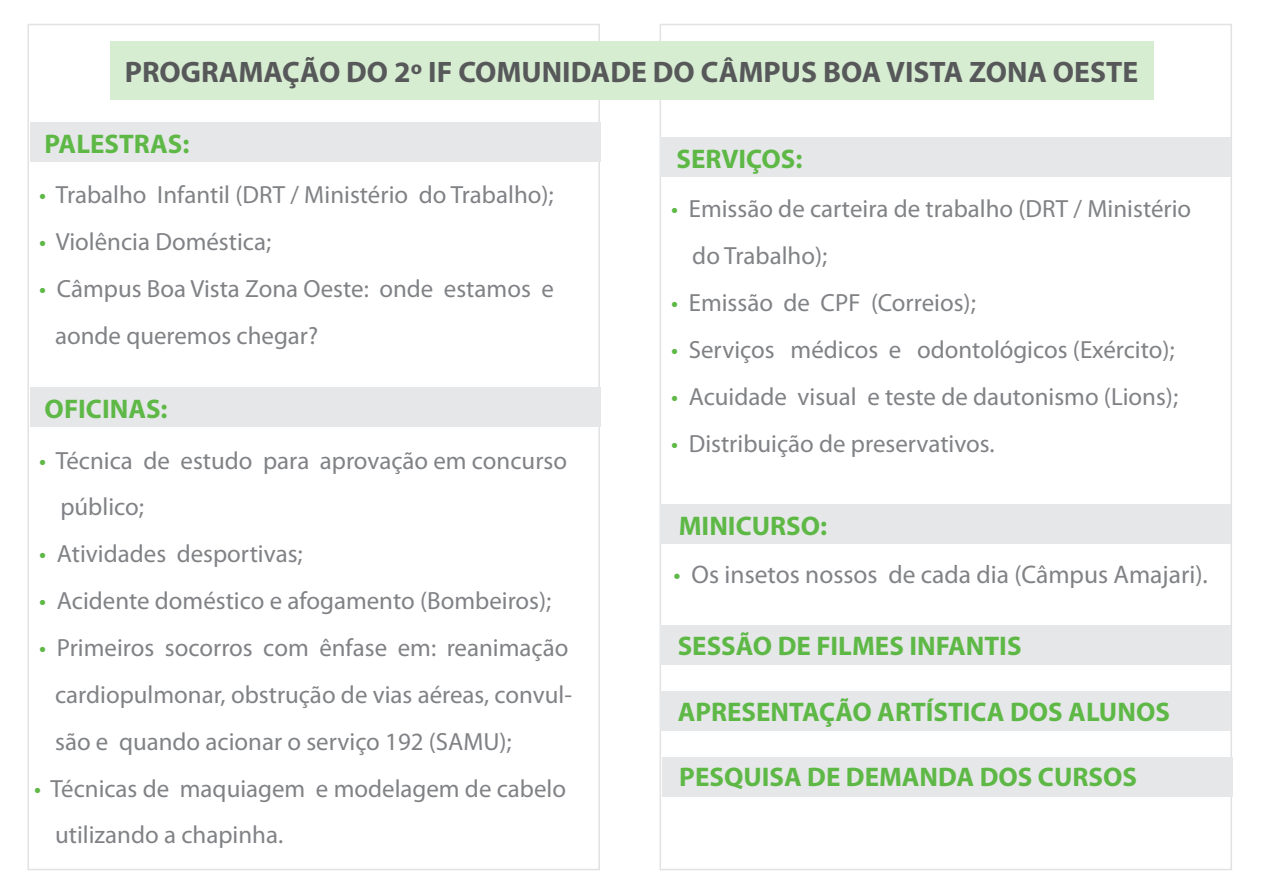
<style>
.page{position:relative;width:1263px;height:893px;background:#fff}
.page>*{position:absolute;margin:0;border:0;box-sizing:border-box;transform-origin:0 0}
.t1{font:700 29.7px "Myriad Pro";color:#57585a}
.t2{font:700 27px "Myriad Pro";color:#5eb846}
.t3{font:25.5px "Myriad Pro";color:#808285}
.t4{font:24.9px/46.8px "Myriad Pro";color:#808285}
.s1{color:#5eb846}
</style>
<div class="page">
<div style="left:30px;top:122px;width:570px;height:40px;background:#e6e7e9"></div>
<div style="left:30px;top:387px;width:570px;height:40px;background:#e6e7e9"></div>
<div style="left:662px;top:756px;width:570px;height:40px;background:#e6e7e9"></div>
<div style="left:660px;top:137px;width:570px;height:40px;background:#e6e7e9"></div>
<div style="left:660px;top:504px;width:570px;height:40px;background:#e6e7e9"></div>
<div style="left:660px;top:625px;width:570px;height:40px;background:#e6e7e9"></div>
<div style="left:660px;top:691px;width:570px;height:40px;background:#e6e7e9"></div>
<div style="left:110px;top:41px;width:1043px;height:59px;background:#d7edd1"></div>
<p class="t1" style="left:125px;top:53px;width:1015px">PROGRAMAÇÃO DO 2º IF COMUNIDADE DO CÂMPUS BOA VISTA ZONA OESTE</p>
<p class="t2" style="left:45px;top:126px;width:146px">PALESTRAS:</p>
<p class="t4" style="left:39px;top:171px;width:516px"><span class="s1">•</span> Trabalho Infantil (DRT / Ministério do Trabalho);</p>
<p class="t4" style="left:39px;top:218px;width:233px"><span class="s1">•</span> Violência Doméstica;</p>
<p class="t4" style="left:55px;top:265px;width:500px;text-indent:-16px"><span class="s1">•</span> Câmpus Boa Vista Zona Oeste: onde estamos e aonde queremos chegar?</p>
<p class="t2" style="left:45px;top:391px;width:124px">OFICINAS:</p>
<p class="t4" style="left:60px;top:436px;width:508px;text-indent:-21px"><span class="s1">•</span> Técnica de estudo para aprovação em concurso público;</p>
<p class="t4" style="left:39px;top:530px;width:265px"><span class="s1">•</span> Atividades desportivas;</p>
<p class="t4" style="left:39px;top:577px;width:513px"><span class="s1">•</span> Acidente doméstico e afogamento (Bombeiros);</p>
<p class="t4" style="left:55px;top:624px;width:518px;text-indent:-16px"><span class="s1">•</span> Primeiros socorros com ênfase em: reanimação cardiopulmonar, obstrução de vias aéreas, convul&shy;são e quando acionar o serviço 192 (SAMU);</p>
<p class="t4" style="left:55px;top:764px;width:512px;text-indent:-21px"><span class="s1">•</span> Técnicas de maquiagem e modelagem de cabelo utilizando a chapinha.</p>
<p class="t2" style="left:676px;top:142px;width:127px">SERVIÇOS:</p>
<p class="t4" style="left:692px;top:185px;width:500px;text-indent:-21px"><span class="s1">•</span> Emissão de carteira de trabalho (DRT / Ministério do Trabalho);</p>
<p class="t4" style="left:671px;top:279px;width:306px"><span class="s1">•</span> Emissão de CPF (Correios);</p>
<p class="t4" style="left:671px;top:326px;width:505px"><span class="s1">•</span> Serviços médicos e odontológicos (Exército);</p>
<p class="t4" style="left:671px;top:373px;width:508px"><span class="s1">•</span> Acuidade visual e teste de dautonismo (Lions);</p>
<p class="t4" style="left:671px;top:419px;width:325px"><span class="s1">•</span> Distribuição de preservativos.</p>
<p class="t2" style="left:679px;top:508px;width:150px">MINICURSO:</p>
<p class="t3" style="left:674px;top:559px;width:536px"><span class="s1">•</span> Os insetos nossos de cada dia (Câmpus Amajari).</p>
<p class="t2" style="left:678px;top:628px;width:345px">SESSÃO DE FILMES INFANTIS</p>
<p class="t2" style="left:678px;top:694px;width:494px">APRESENTAÇÃO ARTÍSTICA DOS ALUNOS</p>
<p class="t2" style="left:679px;top:759px;width:459px">PESQUISA DE DEMANDA DOS CURSOS</p>
</div>
